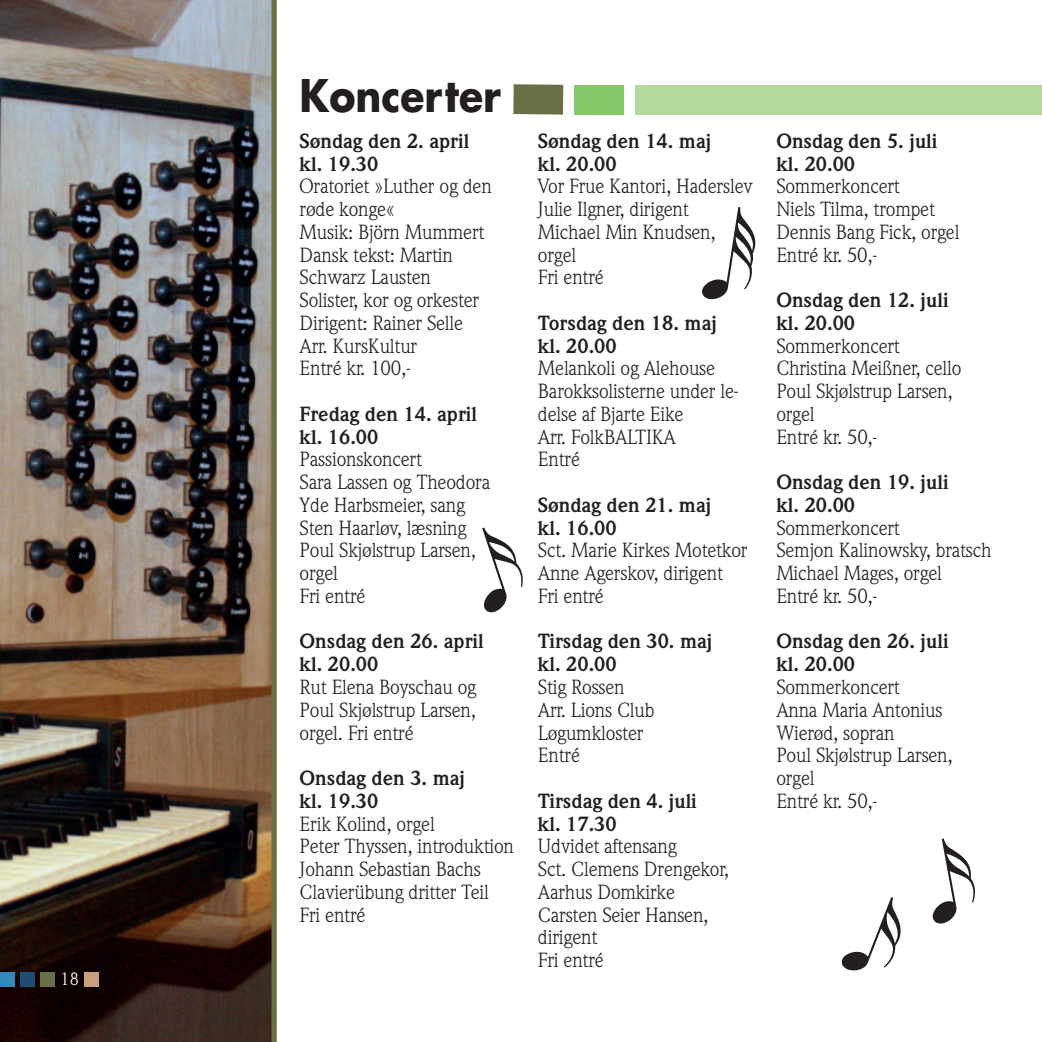
<style>
.page{position:relative;width:1042px;height:1042px;background:#fff}
.page>*{position:absolute;margin:0;border:0;box-sizing:border-box;transform-origin:0 0}
.t1{font:700 43.75px "Futura";color:#231f20;scale:.9 1}
.t2{font:20.12px/22.8px "Weidemann";letter-spacing:-.01em;color:#231f20}
.t3{font:700 20.12px/22.8px "Weidemann";color:#231f20}
.t4{font:17.5px "Weidemann";color:#fff}
</style>
<div class="page">
<div style="left:635px;top:85px;width:407px;height:29px;background:#b3d99e"></div>
<img style="left:0;top:0;width:271px;height:1042px">
<div style="left:271px;top:0;width:6px;height:1042px;background:#687145"></div>
<div style="left:84px;top:972px;width:15px;height:15px;background:#c9a07b"></div>
<div style="left:0;top:972px;width:15px;height:15px;background:#3287bb"></div>
<div style="left:20px;top:972px;width:15px;height:15px;background:#204d72"></div>
<div style="left:40px;top:972px;width:15px;height:15px;background:#687145"></div>
<svg style="left:513px;top:84px;width:50px;height:31px;background:#6f774e"></svg>
<div style="left:574px;top:85px;width:50px;height:29px;background:#85c76a"></div>
<p class="t4" style="left:61px;top:972px;width:20px">18</p>
<h1 class="t1" style="left:300px;top:75px;width:225px">Koncerter</h1>
<p class="t3" style="left:300px;top:131px;width:171px">Søndag den 2. april kl. 19.30</p>
<p class="t2" style="left:300px;top:177px;width:194px">Oratoriet »Luther og den røde konge«<br>Musik: Björn Mummert<br>Dansk tekst: Martin<br>Schwarz Lausten<br>Solister, kor og orkester<br>Dirigent: Rainer Selle<br>Arr. KursKultur<br>Entré kr. 100,-</p>
<p class="t3" style="left:300px;top:404px;width:179px">Fredag den 14. april kl. 16.00</p>
<p class="t2" style="left:300px;top:450px;width:192px">Passionskoncert<br>Sara Lassen og Theodora<br>Yde Harbsmeier, sang<br>Sten Haarløv, læsning<br>Poul Skjølstrup Larsen, orgel<br>Fri entré</p>
<p class="t3" style="left:300px;top:632px;width:186px">Onsdag den 26. april kl. 20.00</p>
<p class="t2" style="left:300px;top:677px;width:178px;text-align:justify">Rut Elena Boyschau og Poul Skjølstrup Larsen, orgel. Fri entré</p>
<p class="t3" style="left:300px;top:768px;width:167px">Onsdag den 3. maj kl. 19.30</p>
<p class="t2" style="left:300px;top:814px;width:216px">Erik Kolind, orgel<br>Peter Thyssen, introduktion<br>Johann Sebastian Bachs<br>Clavierübung dritter Teil<br>Fri entré</p>
<p class="t3" style="left:538px;top:131px;width:175px">Søndag den 14. maj kl. 20.00</p>
<p class="t2" style="left:538px;top:177px;width:216px">Vor Frue Kantori, Haderslev<br>Julie Ilgner, dirigent<br>Michael Min Knudsen, orgel<br>Fri entré</p>
<p class="t3" style="left:538px;top:313px;width:180px">Torsdag den 18. maj kl. 20.00</p>
<p class="t2" style="left:538px;top:359px;width:202px">Melankoli og Alehouse<br>Barokksolisterne under le&shy;delse af Bjarte Eike<br>Arr. FolkBALTIKA<br>Entré</p>
<p class="t3" style="left:538px;top:495px;width:175px">Søndag den 21. maj kl. 16.00</p>
<p class="t2" style="left:538px;top:541px;width:211px">Sct. Marie Kirkes Motetkor<br>Anne Agerskov, dirigent<br>Fri entré</p>
<p class="t3" style="left:538px;top:632px;width:176px">Tirsdag den 30. maj kl. 20.00</p>
<p class="t2" style="left:538px;top:677px;width:118px">Stig Rossen<br>Arr. Lions Club<br>Løgumkloster<br>Entré</p>
<p class="t3" style="left:538px;top:791px;width:160px">Tirsdag den 4. juli kl. 17.30</p>
<p class="t2" style="left:538px;top:837px;width:192px">Udvidet aftensang<br>Sct. Clemens Drengekor,<br>Aarhus Domkirke<br>Carsten Seier Hansen, dirigent<br>Fri entré</p>
<p class="t3" style="left:776px;top:131px;width:163px">Onsdag den 5. juli kl. 20.00</p>
<p class="t2" style="left:776px;top:177px;width:185px">Sommerkoncert<br>Niels Tilma, trompet<br>Dennis Bang Fick, orgel<br>Entré kr. 50,-</p>
<p class="t3" style="left:776px;top:291px;width:174px">Onsdag den 12. juli kl. 20.00</p>
<p class="t2" style="left:776px;top:336px;width:187px">Sommerkoncert<br>Christina Meißner, cello<br>Poul Skjølstrup Larsen, orgel<br>Entré kr. 50,-</p>
<p class="t3" style="left:776px;top:473px;width:174px">Onsdag den 19. juli kl. 20.00</p>
<p class="t2" style="left:776px;top:518px;width:217px">Sommerkoncert<br>Semjon Kalinowsky, bratsch<br>Michael Mages, orgel<br>Entré kr. 50,-</p>
<p class="t3" style="left:776px;top:632px;width:174px">Onsdag den 26. juli kl. 20.00</p>
<p class="t2" style="left:776px;top:677px;width:178px">Sommerkoncert<br>Anna Maria Antonius<br>Wierød, sopran<br>Poul Skjølstrup Larsen, orgel<br>Entré kr. 50,-</p>
</div>
